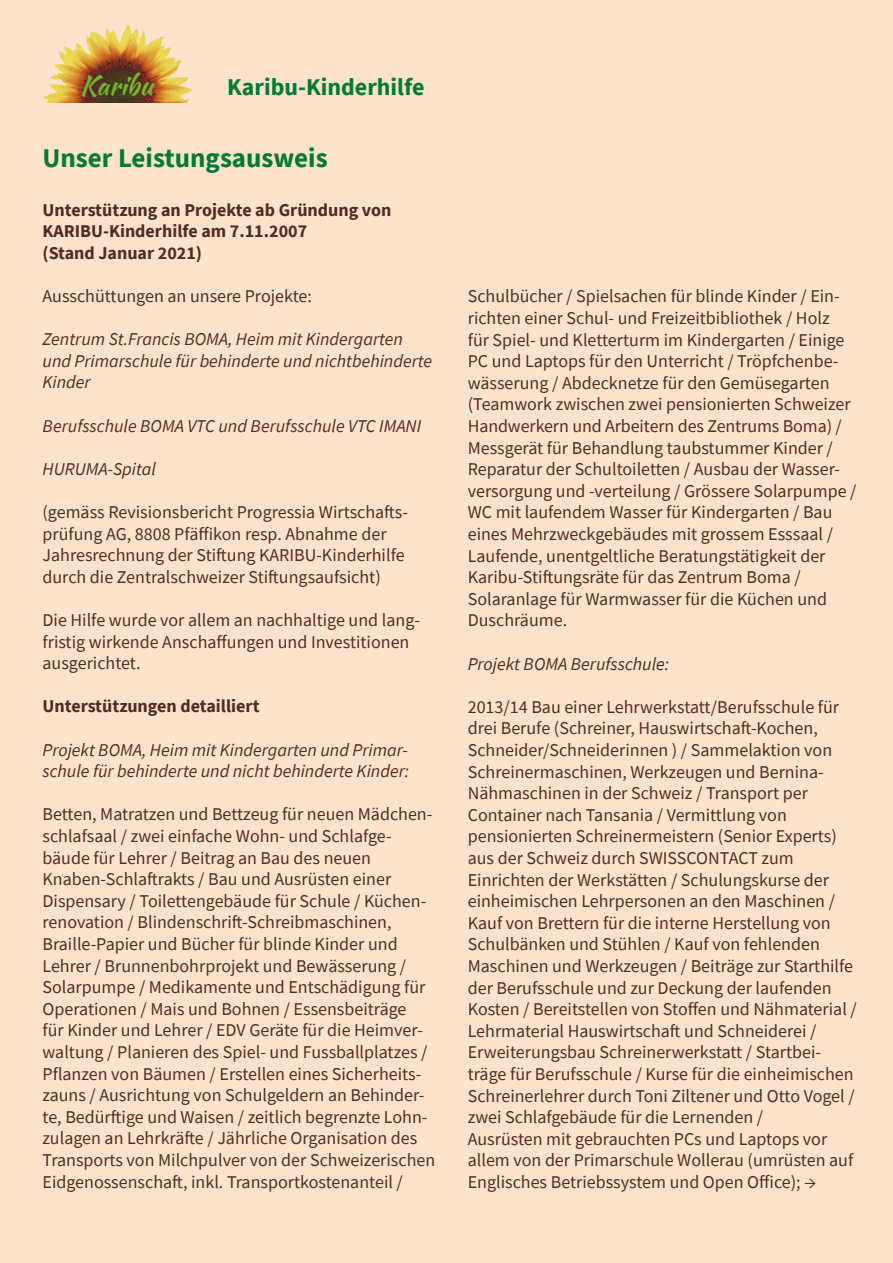
<style>
.page{position:relative;width:893px;height:1263px;background:#fde3cc}
.page>*{position:absolute;margin:0;border:0;box-sizing:border-box;transform-origin:0 0}
.t1{font:27.3px "Kaushan Script";color:#76b42b}
.t2{font:700 27px "Source Sans Pro";color:#007936}
.t3{font:700 24px "Source Sans Pro";color:#007936}
.t4{font:18px/21.6px "Source Sans Pro";color:#512c24}
.t5{font:italic 18px/21.6px "Source Sans Pro";color:#512c24}
.t6{font:700 18px/21.6px "Source Sans Pro";color:#512c24}
.s1{font-family:"Minion Pro"}
</style>
<div class="page">
<img style="left:43px;top:24px;width:150px;height:78px">
<h1 class="t1" style="left:80px;top:65px;width:75px">Karibu</h1>
<h3 class="t3" style="left:227px;top:71px;width:199px">Karibu-Kinderhilfe</h3>
<h2 class="t2" style="left:43px;top:140px;width:287px">Unser Leistungsausweis</h2>
<p class="t6" style="left:43px;top:198px;width:350px">Unterstützung an Projekte ab Gründung von<br>KARIBU-Kinderhilfe am 7.11.2007<br>(Stand Januar 2021)</p>
<p class="t4" style="left:43px;top:285px;width:271px">Ausschüttungen an unsere Projekte:</p>
<p class="t5" style="left:43px;top:328px;width:391px">Zentrum St.Francis BOMA, Heim mit Kindergarten und Primarschule für behinderte und nichtbehinderte<br>Kinder</p>
<p class="t5" style="left:43px;top:415px;width:380px">Berufsschule BOMA VTC und Berufsschule VTC IMANI</p>
<p class="t5" style="left:43px;top:458px;width:115px">HURUMA-Spital</p>
<p class="t4" style="left:43px;top:501px;width:367px">(gemäss Revisionsbericht Progressia Wirtschafts&shy;prüfung AG, 8808 Pfäffikon resp. Abnahme der Jahresrechnung der Stiftung KARIBU-Kinderhilfe durch die Zentralschweizer Stiftungsaufsicht)</p>
<p class="t4" style="left:43px;top:609px;width:379px">Die Hilfe wurde vor allem an nachhaltige und lang&shy;fristig wirkende Anschaffungen und Investitionen ausgerichtet.</p>
<p class="t6" style="left:43px;top:695px;width:219px">Unterstützungen detailliert</p>
<p class="t5" style="left:43px;top:739px;width:368px">Projekt BOMA, Heim mit Kindergarten und Primar&shy;schule für behinderte und nicht behinderte Kinder:</p>
<p class="t4" style="left:43px;top:803px;width:394px">Betten, Matratzen und Bettzeug für neuen Mädchen&shy;schlafsaal / zwei einfache Wohn- und Schlafge&shy;bäude für Lehrer / Beitrag an Bau des neuen Knaben-Schlaftrakts / Bau und Ausrüsten einer Dispensary / Toilettengebäude für Schule / Küchen&shy;renovation / Blindenschrift-Schreibmaschinen, Braille-Papier und Bücher für blinde Kinder und Lehrer / Brunnenbohrprojekt und Bewässerung / Solarpumpe / Medikamente und Entschädigung für Operationen / Mais und Bohnen / Essensbeiträge<br>für Kinder und Lehrer / EDV Geräte für die Heimver&shy;waltung / Planieren des Spiel- und Fussballplatzes / Pflanzen von Bäumen / Erstellen eines Sicherheits&shy;zauns / Ausrichtung von Schulgeldern an Behinder&shy;te, Bedürftige und Waisen / zeitlich begrenzte Lohn&shy;zulagen an Lehrkräfte / Jährliche Organisation des Transports von Milchpulver von der Schweizerischen Eidgenossenschaft, inkl. Transportkostenanteil /</p>
<p class="t4" style="left:468px;top:285px;width:390px">Schulbücher / Spielsachen für blinde Kinder / Ein&shy;richten einer Schul- und Freizeitbibliothek / Holz<br>für Spiel- und Kletterturm im Kindergarten / Einige PC und Laptops für den Unterricht / Tröpfchenbe&shy;wässerung / Abdecknetze für den Gemüsegarten (Teamwork zwischen zwei pensionierten Schweizer Handwerkern und Arbeitern des Zentrums Boma) / Messgerät für Behandlung taubstummer Kinder / Reparatur der Schultoiletten / Ausbau der Wasser&shy;versorgung und -verteilung / Grössere Solarpumpe / WC mit laufendem Wasser für Kindergarten / Bau eines Mehrzweckgebäudes mit grossem Esssaal / Laufende, unentgeltliche Beratungstätigkeit der Karibu--Stiftungsräte für das Zentrum Boma / Solaranlage für Warmwasser für die Küchen und Duschräume.</p>
<p class="t5" style="left:468px;top:653px;width:203px">Projekt BOMA Berufsschule:</p>
<p class="t4" style="left:468px;top:696px;width:391px">2013/14 Bau einer Lehrwerkstatt/Berufsschule für drei Berufe (Schreiner, Hauswirtschaft-Kochen, Schneider/Schneiderinnen ) / Sammelaktion von Schreinermaschinen, Werkzeugen und Bernina-Nähmaschinen in der Schweiz / Transport per Container nach Tansania / Vermittlung von pensionierten Schreinermeistern (Senior Experts) aus der Schweiz durch SWISSCONTACT zum Einrichten der Werkstätten / Schulungskurse der einheimischen Lehrpersonen an den Maschinen / Kauf von Brettern für die interne Herstellung von Schulbänken und Stühlen / Kauf von fehlenden Maschinen und Werkzeugen / Beiträge zur Starthilfe der Berufsschule und zur Deckung der laufenden Kosten / Bereitstellen von Stoffen und Nähmaterial / Lehrmaterial Hauswirtschaft und Schneiderei / Erweiterungsbau Schreinerwerkstatt / Startbei&shy;träge für Berufsschule / Kurse für die einheimischen Schreinerlehrer durch Toni Ziltener und Otto Vogel / zwei Schlafgebäude für die Lernenden /<br>Ausrüsten mit gebrauchten PCs und Laptops vor allem von der Primarschule Wollerau (umrüsten auf Englisches Betriebssystem und Open Office); <span class="s1">→</span></p>
</div>
